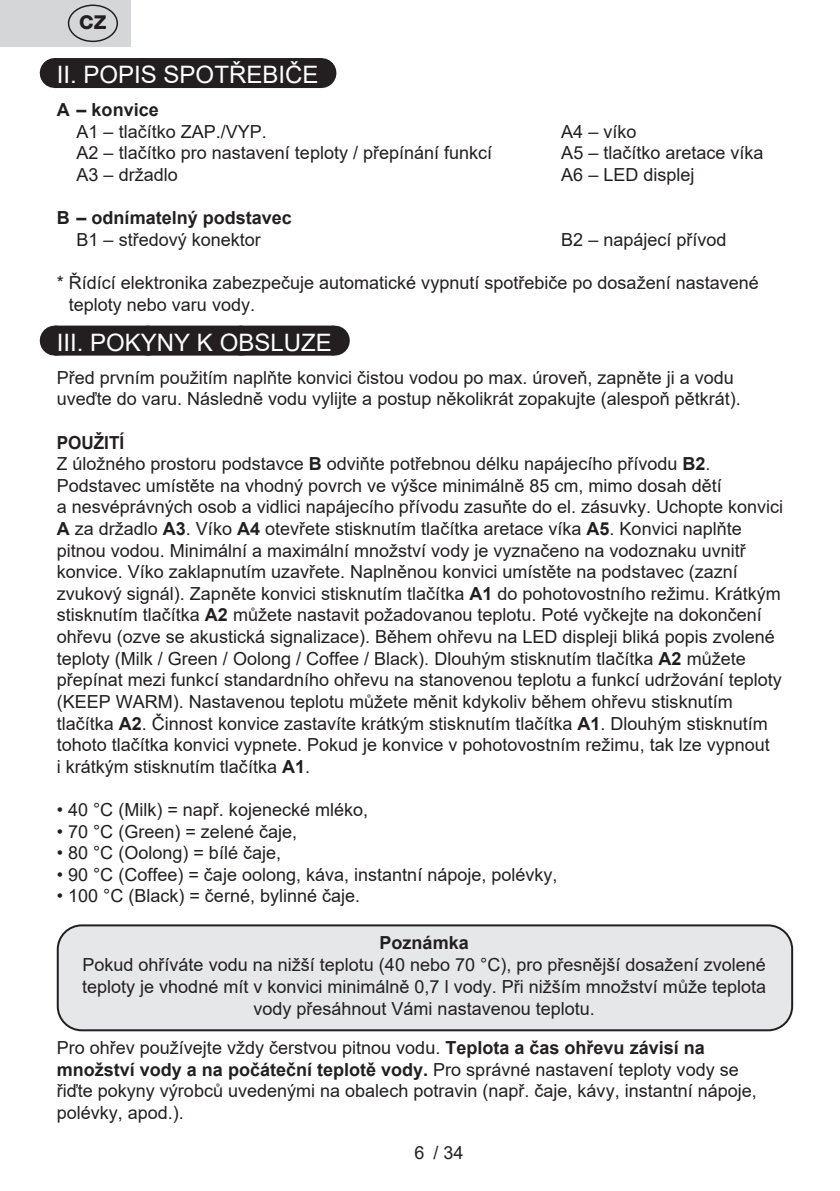
<style>
.page{position:relative;width:840px;height:1191px;background:#fff}
.page>*{position:absolute;margin:0;border:0;box-sizing:border-box;transform-origin:0 0}
.Grafický_nadpis_ETA{font:24px "Arial";color:#fff}
.t1{font:800 19.2px "Helvetica Neue OT";color:#231f20}
.Normální{font:18px/21.6px "Arial";color:#231f20}
.Normální-2{font:700 18px "Arial";color:#231f20}
.Normální-3{font:700 18px "Arial";color:#231f20;scale:.95 1}
.s1{font-weight:700}
</style>
<div class="page">
<div style="left:55px;top:58px;width:265px;height:30px;background:#231f20"></div>
<hr style="left:320px;top:58px;width:1px;height:30px;background:#231f20">
<div style="left:55px;top:325px;width:278px;height:30px;background:#231f20"></div>
<svg style="left:148px;top:325px;width:139px;height:1px"></svg>
<hr style="left:333px;top:325px;width:1px;height:30px;background:#231f20">
<div style="left:58px;top:925px;width:733px;height:105px;background:#e6e7e9;border-radius:24px"></div>
<div style="left:57px;top:924px;width:735px;height:107px;border:2px solid #231f20;border-radius:24px"></div>
<div style="left:0;top:0;width:131px;height:47px;background:#d5d6d8"></div>
<div style="left:68px;top:5px;width:50px;height:37px;border:1px solid #231f20;border-radius:50%"></div>
<p class="t1" style="left:79px;top:11px;width:29px">CZ</p>
<p class="Grafický_nadpis_ETA" style="left:57px;top:58px;width:263px">II. POPIS SPOTŘEBIČE</p>
<p class="Normální-2" style="left:57px;top:97px;width:103px">A – konvice</p>
<p class="Normální" style="left:77px;top:121px;width:192px">A1 – tlačítko ZAP./VYP.</p>
<p class="Normální" style="left:561px;top:121px;width:77px">A4 – víko</p>
<p class="Normální" style="left:77px;top:142px;width:417px">A2 – tlačítko pro nastavení teploty / přepínání funkcí</p>
<p class="Normální" style="left:561px;top:142px;width:204px">A5 – tlačítko aretace víka</p>
<p class="Normální" style="left:77px;top:164px;width:103px">A3 – držadlo</p>
<p class="Normální" style="left:561px;top:164px;width:135px">A6 – LED displej</p>
<p class="Normální-2" style="left:57px;top:205px;width:236px">B – odnímatelný podstavec</p>
<p class="Normální" style="left:77px;top:229px;width:186px">B1 – středový konektor</p>
<p class="Normální" style="left:561px;top:229px;width:167px">B2 – napájecí přívod</p>
<p class="Normální" style="left:69px;top:272px;width:691px;text-indent:-12px">* Řídící elektronika zabezpečuje automatické vypnutí spotřebiče po dosažení nastavené teploty nebo varu vody.</p>
<p class="Grafický_nadpis_ETA" style="left:57px;top:326px;width:276px">III. POKYNY K OBSLUZE</p>
<p class="Normální" style="left:57px;top:366px;width:685px">Před prvním použitím naplňte konvici čistou vodou po max. úroveň, zapněte ji a vodu uveďte do varu. Následně vodu vylijte a postup několikrát zopakujte (alespoň pětkrát).</p>
<p class="Normální-3" style="left:57px;top:429px;width:73px">POUŽITÍ</p>
<p class="Normální" style="left:57px;top:453px;width:727px">Z úložného prostoru podstavce <span class="s1">B</span> odviňte potřebnou délku napájecího přívodu <span class="s1">B2</span>.<br>Podstavec umístěte na vhodný povrch ve výšce minimálně 85 cm, mimo dosah dětí<br>a nesvéprávných osob a vidlici napájecího přívodu zasuňte do el. zásuvky. Uchopte konvici <span class="s1">A</span> za držadlo <span class="s1">A3</span>. Víko <span class="s1">A4</span> otevřete stisknutím tlačítka aretace víka <span class="s1">A5</span>. Konvici naplňte pitnou vodou. Minimální a maximální množství vody je vyznačeno na vodoznaku uvnitř konvice. Víko zaklapnutím uzavřete. Naplněnou konvici umístěte na podstavec (zazní zvukový signál). Zapněte konvici stisknutím tlačítka <span class="s1">A1</span> do pohotovostního režimu. Krátkým stisknutím tlačítka <span class="s1">A2</span> můžete nastavit požadovanou teplotu. Poté vyčkejte na dokončení ohřevu (ozve se akustická signalizace). Během ohřevu na LED displeji bliká popis zvolené teploty (Milk / Green / Oolong / Coffee / Black). Dlouhým stisknutím tlačítka <span class="s1">A2</span> můžete přepínat mezi funkcí standardního ohřevu na stanovenou teplotu a funkcí udržování teploty (KEEP WARM). Nastavenou teplotu můžete měnit kdykoliv během ohřevu stisknutím tlačítka <span class="s1">A2</span>. Činnost konvice zastavíte krátkým stisknutím tlačítka <span class="s1">A1</span>. Dlouhým stisknutím tohoto tlačítka konvici vypnete. Pokud je konvice v pohotovostním režimu, tak lze vypnout<br>i krátkým stisknutím tlačítka <span class="s1">A1</span>.</p>
<p class="Normální" style="left:57px;top:798px;width:313px">• 40 °C (Milk) = např. kojenecké mléko,</p>
<p class="Normální" style="left:57px;top:820px;width:242px">• 70 °C (Green) = zelené čaje,</p>
<p class="Normální" style="left:57px;top:842px;width:226px">• 80 °C (Oolong) = bílé čaje,</p>
<p class="Normální" style="left:57px;top:863px;width:502px">• 90 °C (Coffee) = čaje oolong, káva, instantní nápoje, polévky,</p>
<p class="Normální" style="left:57px;top:885px;width:305px">• 100 °C (Black) = černé, bylinné čaje.</p>
<p class="Normální-2" style="left:379px;top:929px;width:91px">Poznámka</p>
<p class="Normální" style="left:82px;top:953px;width:685px;text-align:center">Pokud ohříváte vodu na nižší teplotu (40 nebo 70 °C), pro přesnější dosažení zvolené teploty je vhodné mít v konvici minimálně 0,7 l vody. Při nižším množství může teplota vody přesáhnout Vámi nastavenou teplotu.</p>
<p class="Normální" style="left:57px;top:1036px;width:701px">Pro ohřev používejte vždy čerstvou pitnou vodu. <span class="s1">Teplota a čas ohřevu závisí na množství vody a na počáteční teplotě vody.</span> Pro správné nastavení teploty vody se řiďte pokyny výrobců uvedenými na obalech potravin (např. čaje, kávy, instantní nápoje, polévky, apod.).</p>
<p class="Normální" style="left:414px;top:1141px;width:51px">6 / 34</p>
</div>
